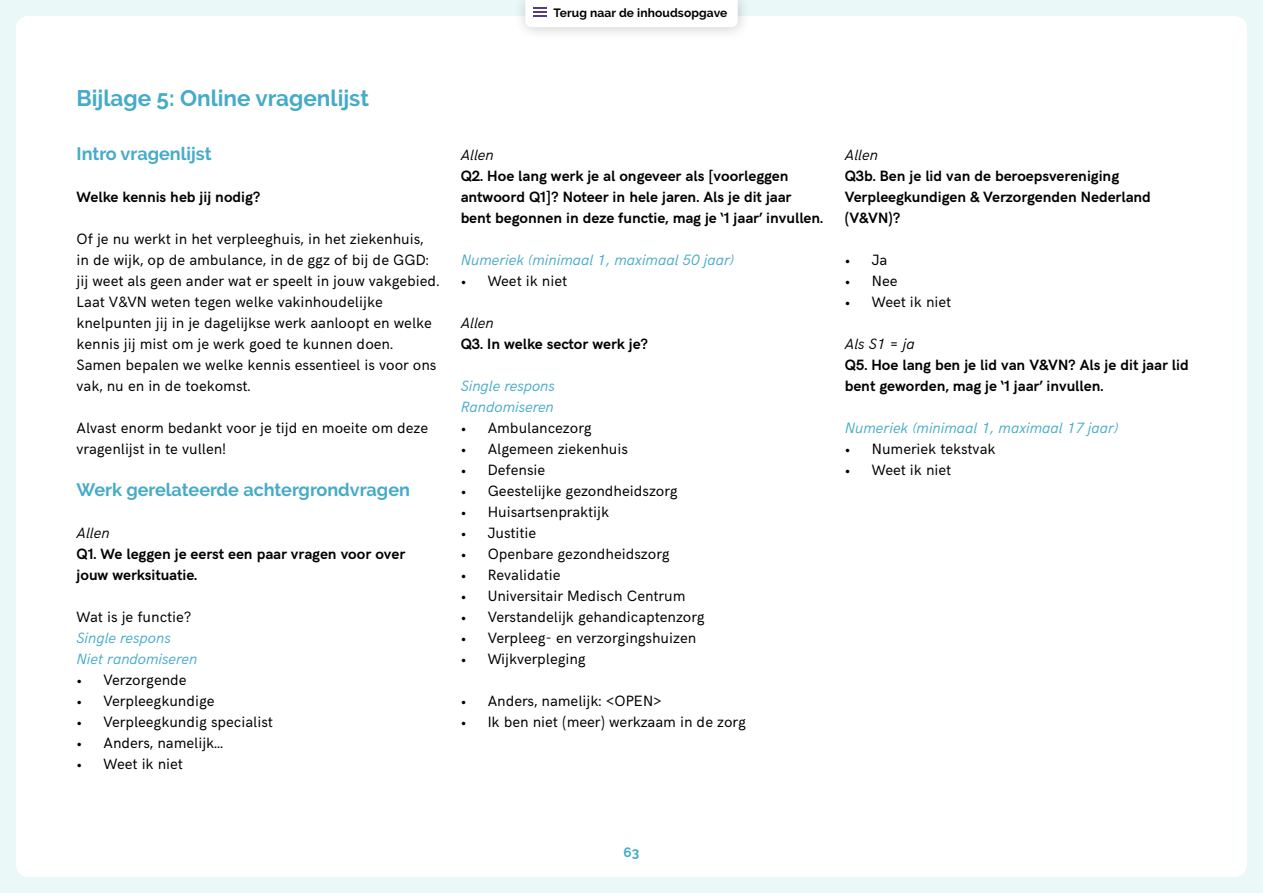
<style>
.page{position:relative;width:1263px;height:893px;background:#eaf8f8}
.page>*{position:absolute;margin:0;border:0;box-sizing:border-box;transform-origin:0 0}
.t1{font:700 22.5px "Raleway";color:#46abc8}
.t2{font:700 18px "Raleway";color:#46abc8}
.t3{font:15px/21px "HK Grotesk";color:#000}
.t4{font:700 15px/21px "HK Grotesk";color:#000}
.t5{font:italic 15px/21px "HK Grotesk";color:#46abc8}
.t6{font:italic 15px "HK Grotesk";color:#000}
.t7{font:700 13.5px "Raleway";color:#46abc8}
.t8{font:700 12px "Raleway";letter-spacing:.01em;color:#000}
</style>
<div class="page">
<div style="left:16px;top:16px;width:1231px;height:861px;background:#fff;border-radius:12px"></div>
<div style="left:513px;top:0;width:239px;height:40px;background:#000;opacity:.2"></div>
<div style="left:525px;top:0;width:213px;height:27px;background:#fff"></div>
<p class="t8" style="left:554px;top:6px;width:175px">Terug naar de inhoudsopgave</p>
<h1 class="t1" style="left:77px;top:85px;width:294px">Bijlage 5: Online vragenlijst</h1>
<p class="t2" style="left:77px;top:144px;width:137px">Intro vragenlijst</p>
<p class="t4" style="left:77px;top:185px;width:185px">Welke kennis heb jij nodig?</p>
<p class="t3" style="left:77px;top:227px;width:364px">Of je nu werkt in het verpleeghuis, in het ziekenhuis, in de wijk, op de ambulance, in de ggz of bij de GGD: jij weet als geen ander wat er speelt in jouw vakgebied.<br>Laat V&amp;VN weten tegen welke vakinhoudelijke knelpunten jij in je dagelijkse werk aanloopt en welke kennis jij mist om je werk goed te kunnen doen.<br>Samen bepalen we welke kennis essentieel is voor ons vak, nu en in de toekomst.</p>
<p class="t3" style="left:77px;top:416px;width:353px">Alvast enorm bedankt voor je tijd en moeite om deze vragenlijst in te vullen!</p>
<p class="t2" style="left:77px;top:480px;width:335px">Werk gerelateerde achtergrondvragen</p>
<p class="t6" style="left:77px;top:522px;width:35px">Allen</p>
<p class="t4" style="left:77px;top:542px;width:330px">Q1. We leggen je eerst een paar vragen voor over jouw werksituatie.</p>
<p class="t3" style="left:77px;top:605px;width:116px">Wat is je functie?</p>
<p class="t5" style="left:77px;top:626px;width:122px">Single respons<br>Niet randomiseren</p>
<p class="t3" style="left:77px;top:668px;width:112px">• Verzorgende</p>
<p class="t3" style="left:77px;top:689px;width:140px">• Verpleegkundige</p>
<p class="t3" style="left:77px;top:710px;width:198px">• Verpleegkundig specialist</p>
<p class="t3" style="left:77px;top:731px;width:148px">• Anders, namelijk…</p>
<p class="t3" style="left:77px;top:752px;width:108px">• Weet ik niet</p>
<p class="t6" style="left:461px;top:144px;width:35px">Allen</p>
<p class="t4" style="left:461px;top:164px;width:364px">Q2. Hoe lang werk je al ongeveer als [voorleggen antwoord Q1]? Noteer in hele jaren. Als je dit jaar bent begonnen in deze functie, mag je ‘1 jaar’ invullen.</p>
<p class="t5" style="left:461px;top:248px;width:275px">Numeriek (minimaal 1, maximaal 50 jaar)</p>
<p class="t3" style="left:461px;top:269px;width:108px">• Weet ik niet</p>
<p class="t6" style="left:461px;top:312px;width:35px">Allen</p>
<p class="t4" style="left:461px;top:332px;width:189px">Q3. In welke sector werk je?</p>
<p class="t5" style="left:461px;top:374px;width:96px">Single respons<br>Randomiseren</p>
<p class="t3" style="left:461px;top:416px;width:132px">• Ambulancezorg</p>
<p class="t3" style="left:461px;top:437px;width:169px">• Algemeen ziekenhuis</p>
<p class="t3" style="left:461px;top:458px;width:86px">• Defensie</p>
<p class="t3" style="left:461px;top:479px;width:218px">• Geestelijke gezondheidszorg</p>
<p class="t3" style="left:461px;top:500px;width:150px">• Huisartsenpraktijk</p>
<p class="t3" style="left:461px;top:521px;width:77px">• Justitie</p>
<p class="t3" style="left:461px;top:542px;width:210px">• Openbare gezondheidszorg</p>
<p class="t3" style="left:461px;top:563px;width:101px">• Revalidatie</p>
<p class="t3" style="left:461px;top:584px;width:226px">• Universitair Medisch Centrum</p>
<p class="t3" style="left:461px;top:605px;width:246px">• Verstandelijk gehandicaptenzorg</p>
<p class="t3" style="left:461px;top:626px;width:237px">• Verpleeg- en verzorgingshuizen</p>
<p class="t3" style="left:461px;top:647px;width:127px">• Wijkverpleging</p>
<p class="t3" style="left:461px;top:689px;width:203px">• Anders, namelijk: &lt;OPEN&gt;</p>
<p class="t3" style="left:461px;top:710px;width:287px">• Ik ben niet (meer) werkzaam in de zorg</p>
<p class="t6" style="left:845px;top:144px;width:35px">Allen</p>
<p class="t4" style="left:845px;top:164px;width:308px">Q3b. Ben je lid van de beroepsvereniging<br>Verpleegkundigen &amp; Verzorgenden Nederland (V&amp;VN)?</p>
<p class="t3" style="left:845px;top:248px;width:44px">• Ja</p>
<p class="t3" style="left:845px;top:269px;width:54px">• Nee</p>
<p class="t3" style="left:845px;top:290px;width:108px">• Weet ik niet</p>
<p class="t6" style="left:845px;top:333px;width:71px">Als S1 = ja</p>
<p class="t4" style="left:845px;top:353px;width:345px">Q5. Hoe lang ben je lid van V&amp;VN? Als je dit jaar lid bent geworden, mag je ‘1 jaar’ invullen.</p>
<p class="t5" style="left:845px;top:416px;width:275px">Numeriek (minimaal 1, maximaal 17 jaar)</p>
<p class="t3" style="left:845px;top:437px;width:152px">• Numeriek tekstvak</p>
<p class="t3" style="left:845px;top:458px;width:108px">• Weet ik niet</p>
<p class="t7" style="left:624px;top:844px;width:17px">63</p>
</div>
